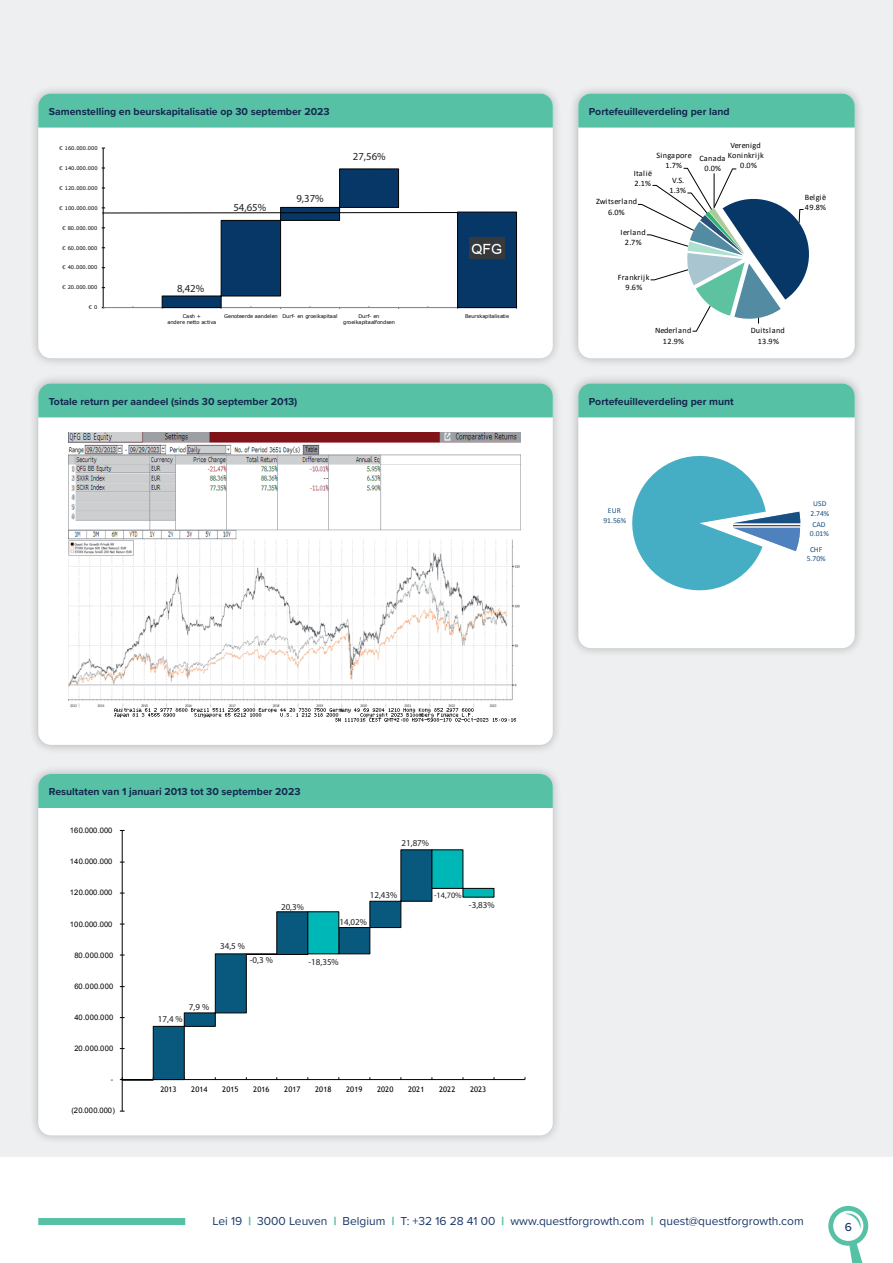
<style>
.page{position:relative;width:893px;height:1263px;background:#fff}
.page>*{position:absolute;margin:0;border:0;box-sizing:border-box;transform-origin:0 0}
.t1{font:12px "Proxima Nova";color:#19396b}
.t2{font:500 12px "Proxima Nova";color:#19396b}
.t3{font:10.8px "Myriad Pro";color:#231f20}
.t4{font:700 10.5px "Proxima Nova";color:#13274e}
.t5{font:9px "Myriad Pro";color:#231f20}
.t6{font:8.25px/10.2px "Calibri";letter-spacing:.025em;color:#000001;text-align:center}
.t7{font:8.25px/10.2px "Calibri";letter-spacing:.045em;color:#000001;text-align:center}
.t8{font:8.25px "Calibri";letter-spacing:-.01em;color:#000001}
.t9{font:8.25px "Myriad Pro";color:#231f20}
.t10{font:7.65px "Arial";letter-spacing:-.015em;color:#000001}
.t11{font:7.65px "Trebuchet MS";letter-spacing:.015em;color:#000001}
.t12{font:7.65px/9.6px "Calibri";letter-spacing:-.005em;color:#185082;text-align:center}
.t13{font:5.1px/6px "Verdana";color:#000001;text-align:center}
.t14{font:5.1px/6px "Verdana";letter-spacing:-.03em;color:#000001;text-align:center}
.s1{font-weight:900;color:#57c1a6}
</style>
<div class="page">
<div style="left:38px;top:1218px;width:147px;height:7px;background:#57c1a6"></div>
<svg style="left:828px;top:1206px;width:40px;height:57px"></svg>
<div style="left:0;top:0;width:893px;height:1157px;background:#edeff0"></div>
<div style="left:568px;top:84px;width:296px;height:284px;background:#000;opacity:.25"></div>
<div style="left:578px;top:94px;width:277px;height:264px;background:#fff;border-radius:13px"></div>
<svg style="left:637px;top:168px;width:172px;height:164px"></svg>
<div style="left:578px;top:94px;width:277px;height:34px;background:#57c1a6"></div>
<div style="left:28px;top:84px;width:535px;height:284px;background:#000;opacity:.25"></div>
<div style="left:38px;top:94px;width:515px;height:264px;background:#fff;border-radius:13px"></div>
<hr style="left:103px;top:148px;width:1px;height:160px;background:#000001">
<hr style="left:103px;top:307px;width:413px;height:1px;background:#7b7e7f">
<svg style="left:162px;top:169px;width:355px;height:139px"></svg>
<svg style="left:102px;top:207px;width:356px;height:13px"></svg>
<img style="left:469px;top:237px;width:35px;height:22px">
<div style="left:38px;top:94px;width:515px;height:34px;background:#57c1a6"></div>
<div style="left:28px;top:764px;width:535px;height:381px;background:#000;opacity:.25"></div>
<div style="left:38px;top:774px;width:515px;height:361px;background:#fff;border-radius:13px"></div>
<hr style="left:122px;top:830px;width:1px;height:281px;background:#000001">
<hr style="left:122px;top:1079px;width:403px;height:1px;background:#000001">
<svg style="left:122px;top:850px;width:372px;height:230px"></svg>
<div style="left:38px;top:774px;width:515px;height:34px;background:#57c1a6"></div>
<div style="left:568px;top:374px;width:296px;height:284px;background:#000;opacity:.25"></div>
<div style="left:578px;top:383px;width:277px;height:265px;background:#fff;border-radius:13px"></div>
<svg style="left:632px;top:455px;width:168px;height:136px"></svg>
<hr style="left:733px;top:525px;width:67px;height:1px;background:#231f20">
<div style="left:578px;top:383px;width:277px;height:34px;background:#57c1a6"></div>
<div style="left:28px;top:374px;width:535px;height:380px;background:#000;opacity:.25"></div>
<div style="left:38px;top:383px;width:515px;height:362px;background:#fff;border-radius:13px"></div>
<div style="left:38px;top:383px;width:515px;height:34px;background:#57c1a6"></div>
<img style="left:69px;top:432px;width:452px;height:290px">
<p class="t4" style="left:49px;top:103px;width:282px">Samenstelling en beurskapitalisatie op 30 september 2023</p>
<p class="t13" style="left:60px;top:145px;width:40px">€ 160.000.000</p>
<p class="t13" style="left:60px;top:165px;width:40px">€ 140.000.000</p>
<p class="t13" style="left:60px;top:185px;width:40px">€ 120.000.000</p>
<p class="t13" style="left:60px;top:205px;width:40px">€ 100.000.000</p>
<p class="t13" style="left:63px;top:225px;width:36px">€ 80.000.000</p>
<p class="t13" style="left:63px;top:245px;width:36px">€ 60.000.000</p>
<p class="t13" style="left:63px;top:265px;width:36px">€ 40.000.000</p>
<p class="t13" style="left:63px;top:285px;width:36px">€ 20.000.000</p>
<p class="t13" style="left:89px;top:305px;width:10px">€ 0</p>
<p class="t3" style="left:177px;top:282px;width:29px">8,42%</p>
<p class="t3" style="left:233px;top:201px;width:34px">54,65%</p>
<p class="t3" style="left:296px;top:193px;width:29px">9,37%</p>
<p class="t3" style="left:353px;top:150px;width:34px">27,56%</p>
<p class="t14" style="left:168px;top:313px;width:50px">Cash +<br>andere netto activa</p>
<p class="t13" style="left:224px;top:313px;width:115px">Genoteerde aandelen Durf- en groeikapitaal</p>
<p class="t13" style="left:343px;top:313px;width:54px">Durf- en groeikapitaalfondsen</p>
<p class="t13" style="left:465px;top:313px;width:45px">Beurskapitalisatie</p>
<p class="t4" style="left:589px;top:103px;width:142px">Portefeuilleverdeling per land</p>
<p class="t8" style="left:730px;top:139px;width:32px">Verenigd</p>
<p class="t6" style="left:728px;top:150px;width:38px">Koninkrijk</p>
<p class="t6" style="left:740px;top:160px;width:18px">0.0%</p>
<p class="t6" style="left:657px;top:150px;width:37px">Singapore<br>1.7%</p>
<p class="t6" style="left:699px;top:153px;width:28px">Canada<br>0.0%</p>
<p class="t6" style="left:634px;top:167px;width:20px;text-align:left">Italië<br>2.1%</p>
<p class="t6" style="left:669px;top:175px;width:18px">V.S.<br>1.3%</p>
<p class="t6" style="left:596px;top:196px;width:43px">Zwitserland<br>6.0%</p>
<p class="t7" style="left:620px;top:227px;width:27px">Ierland<br>2.7%</p>
<p class="t6" style="left:618px;top:272px;width:33px">Frankrijk<br>9.6%</p>
<p class="t6" style="left:655px;top:325px;width:38px">Nederland<br>12.9%</p>
<p class="t6" style="left:751px;top:325px;width:36px">Duitsland<br>13.9%</p>
<p class="t6" style="left:805px;top:192px;width:23px;text-align:left">België<br>49.8%</p>
<p class="t4" style="left:49px;top:393px;width:250px">Totale return per aandeel (sinds 30 september 2013)</p>
<p class="t4" style="left:589px;top:393px;width:146px">Portefeuilleverdeling per munt</p>
<p class="t12" style="left:603px;top:506px;width:24px">EUR<br>91.56%</p>
<p class="t12" style="left:810px;top:499px;width:20px">USD<br>2.74%</p>
<p class="t12" style="left:810px;top:519px;width:20px">CAD<br>0.01%</p>
<p class="t4" style="left:49px;top:784px;width:253px">Resultaten van 1 januari 2013 tot 30 september 2023</p>
<p class="t10" style="left:70px;top:825px;width:44px">160.000.000</p>
<p class="t10" style="left:70px;top:856px;width:44px">140.000.000</p>
<p class="t10" style="left:70px;top:888px;width:44px">120.000.000</p>
<p class="t10" style="left:70px;top:919px;width:44px">100.000.000</p>
<p class="t10" style="left:74px;top:950px;width:40px">80.000.000</p>
<p class="t10" style="left:74px;top:981px;width:40px">60.000.000</p>
<p class="t10" style="left:74px;top:1012px;width:40px">40.000.000</p>
<p class="t10" style="left:74px;top:1043px;width:40px">20.000.000</p>
<p class="t10" style="left:111px;top:1074px;width:4px">-</p>
<p class="t10" style="left:71px;top:1105px;width:45px">(20.000.000)</p>
<p class="t5" style="left:402px;top:838px;width:29px">21,87%</p>
<p class="t5" style="left:220px;top:941px;width:26px">34,5 %</p>
<p class="t5" style="left:250px;top:955px;width:24px">-0,3 %</p>
<p class="t5" style="left:281px;top:901px;width:24px">20,3%</p>
<p class="t5" style="left:370px;top:890px;width:29px">12,43%</p>
<p class="t5" style="left:339px;top:917px;width:29px">14,02%</p>
<p class="t5" style="left:308px;top:957px;width:32px">-18,35%</p>
<p class="t5" style="left:189px;top:1002px;width:22px">7,9 %</p>
<p class="t5" style="left:158px;top:1014px;width:26px">17,4 %</p>
<p class="t9" style="left:434px;top:890px;width:29px">-14,70%</p>
<p class="t5" style="left:469px;top:900px;width:27px">-3,83%</p>
<p class="t11" style="left:160px;top:1085px;width:18px">2013</p>
<p class="t11" style="left:191px;top:1085px;width:18px">2014</p>
<p class="t11" style="left:222px;top:1085px;width:18px">2015</p>
<p class="t11" style="left:253px;top:1085px;width:18px">2016</p>
<p class="t11" style="left:284px;top:1085px;width:18px">2017</p>
<p class="t11" style="left:315px;top:1085px;width:18px">2018</p>
<p class="t11" style="left:346px;top:1085px;width:18px">2019</p>
<p class="t11" style="left:377px;top:1085px;width:18px">2020</p>
<p class="t11" style="left:408px;top:1085px;width:18px">2021</p>
<p class="t11" style="left:439px;top:1085px;width:18px">2022</p>
<p class="t11" style="left:470px;top:1085px;width:18px">2023</p>
<p class="t12" style="left:807px;top:544px;width:20px">CHF<br>5.70%</p>
<p class="t1" style="left:213px;top:1211px;width:593px">Lei 19 <span class="s1">|</span> 3000 Leuven <span class="s1">|</span> Belgium <span class="s1">|</span> T: +32 16 28 41 00 <span class="s1">|</span> www.questforgrowth.com <span class="s1">|</span> quest@questforgrowth.com</p>
<p class="t2" style="left:845px;top:1217px;width:9px">6</p>
</div>
